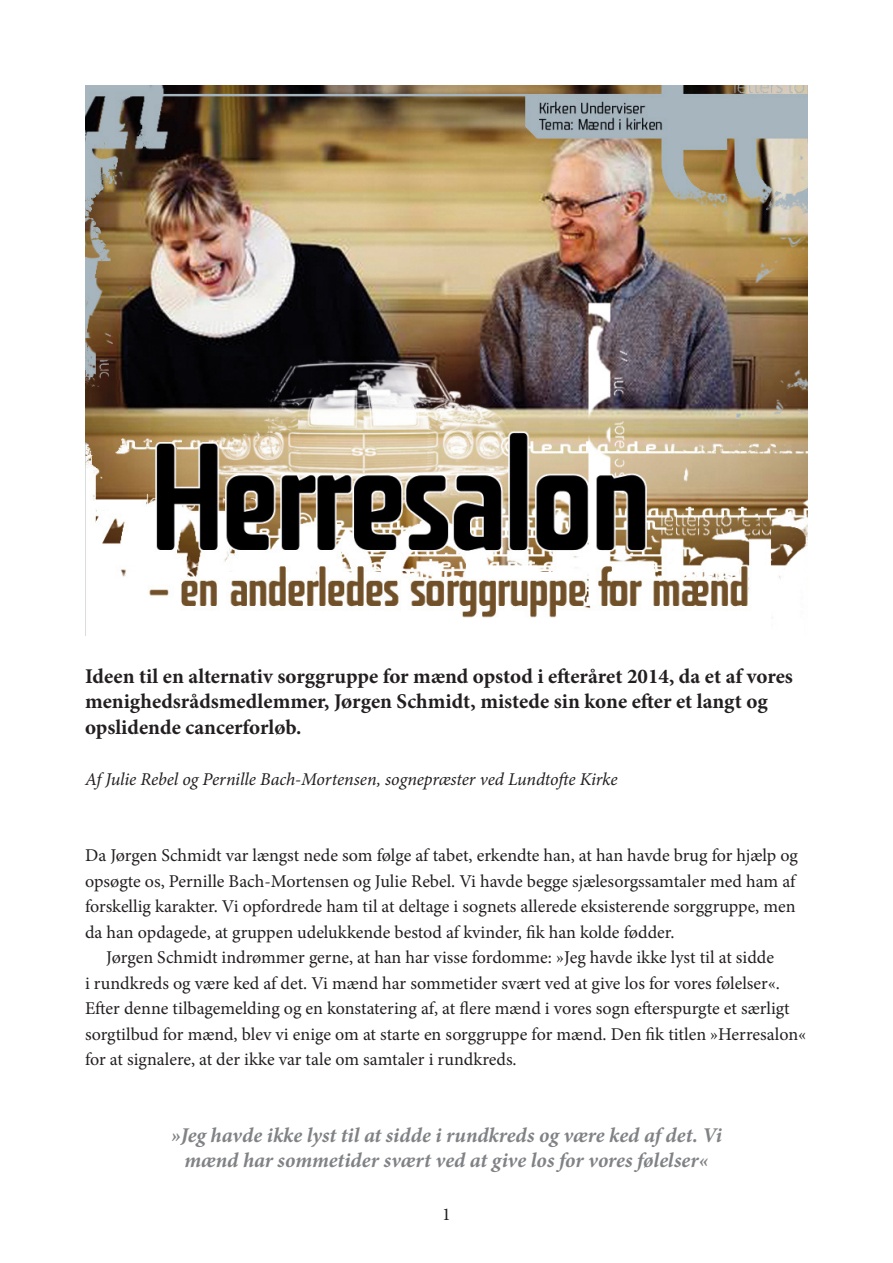
<style>
.page{position:relative;width:893px;height:1263px;background:#fff}
.page>*{position:absolute;margin:0;border:0;box-sizing:border-box;transform-origin:0 0}
.Manchet{font:700 21px/25.5px "Minion Pro";color:#231f20}
.Citat{font:italic 700 21px/25.5px "Minion Pro";color:#808285;text-align:center}
.Brødtekst{font:18px/25.5px "Minion Pro";color:#231f20}
.INDRYK{font:italic 18px "Minion Pro";letter-spacing:-.005em;color:#231f20}
</style>
<div class="page">
<img style="left:85px;top:85px;width:723px;height:550px">
<p class="Manchet" style="left:85px;top:663px;width:709px">Ideen til en alternativ sorggruppe for mænd opstod i efteråret 2014, da et af vores menighedsrådsmedlemmer, Jørgen Schmidt, mistede sin kone efter et langt og opslidende cancerforløb.</p>
<p class="INDRYK" style="left:85px;top:767px;width:534px">Af Julie Rebel og Pernille Bach-Mortensen, sognepræster ved Lundtofte Kirke</p>
<p class="Brødtekst" style="left:85px;top:843px;width:714px">Da Jørgen Schmidt var længst nede som følge af tabet, erkendte han, at han havde brug for hjælp og opsøgte os, Pernille Bach-Mortensen og Julie Rebel. Vi havde begge sjælesorgssamtaler med ham af forskellig karakter. Vi opfordrede ham til at deltage i sognets allerede eksisterende sorggruppe, men da han opdagede, at gruppen udelukkende bestod af kvinder, fik han kolde fødder.</p>
<p class="Brødtekst" style="left:85px;top:945px;width:723px;text-indent:21px">Jørgen Schmidt indrømmer gerne, at han har visse fordomme: »Jeg havde ikke lyst til at sidde<br>i rundkreds og være ked af det. Vi mænd har sommetider svært ved at give los for vores følelser«.<br>Efter denne tilbagemelding og en konstatering af, at flere mænd i vores sogn efterspurgte et særligt sorgtilbud for mænd, blev vi enige om at starte en sorggruppe for mænd. Den fik titlen »Herresalon« for at signalere, at der ikke var tale om samtaler i rundkreds.</p>
<p class="Citat" style="left:171px;top:1122px;width:552px">»Jeg havde ikke lyst til at sidde i rundkreds og være ked af det. Vi mænd har sommetider svært ved at give los for vores følelser«</p>
<p class="Brødtekst" style="left:442px;top:1201px;width:10px">1</p>
</div>
